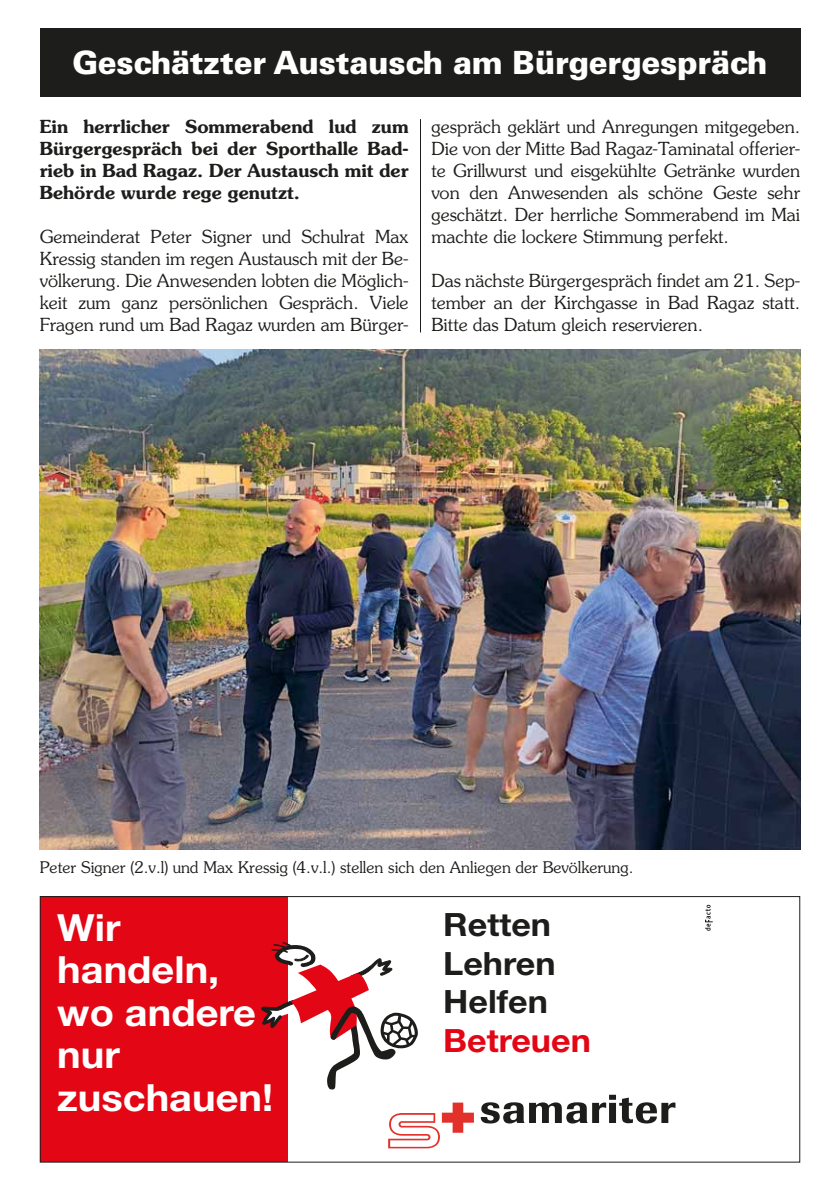
<style>
.page{position:relative;width:840px;height:1191px;background:#fff}
.page>*{position:absolute;margin:0;border:0;box-sizing:border-box;transform-origin:0 0}
.t1{font:700 37.4px/42.4px "Helvetica Neue";color:#fff;scale:1.06 1}
.t2{font:900 32px "Univers LT Std";letter-spacing:-.01em;color:#fff}
.t3{font:700 32px/38.6px "Helvetica Neue";color:#1d1d1b;scale:1.06 1}
.t4{font:700 32px "Helvetica Neue";color:#e30614;scale:1.06 1}
.t5{font:300 18px/22px "Souvenir Std";color:#1d1d1b;text-align:justify}
.t6{font:600 18px/22px "Souvenir Std";color:#1d1d1b;text-align:justify}
.t7{font:300 16px "Souvenir Std";color:#1d1d1b}
</style>
<div class="page">
<div style="left:40px;top:28px;width:759px;height:68px;background:#1d1d1b"></div>
<hr style="left:420px;top:119px;width:1px;height:213px;background:#1d1d1b">
<img style="left:40px;top:350px;width:759px;height:499px">
<svg style="left:480px;top:1094px;width:195px;height:29px"></svg>
<svg style="left:388px;top:1102px;width:85px;height:46px"></svg>
<div style="left:40px;top:896px;width:247px;height:266px;background:#e30614"></div>
<svg style="left:705px;top:904px;width:7px;height:26px"></svg>
<svg style="left:261px;top:942px;width:156px;height:147px"></svg>
<div style="left:40px;top:896px;width:759px;height:266px;border:1px solid #1d1d1b"></div>
<h2 class="t2" style="left:72px;top:47px;width:696px">Geschätzter Austausch am Bürgergespräch</h2>
<p class="t6" style="left:40px;top:117px;width:370px">Ein herrlicher Sommerabend lud zum Bürgergespräch bei der Sporthalle Bad&shy;rieb in Bad Ragaz. Der Austausch mit der Behörde wurde rege genutzt.</p>
<p class="t5" style="left:40px;top:227px;width:370px">Gemeinderat Peter Signer und Schulrat Max Kressig standen im regen Austausch mit der Be&shy;völkerung. Die Anwesenden lobten die Möglich&shy;keit zum ganz persönlichen Gespräch. Viele Fragen rund um Bad Ragaz wurden am Bürger-</p>
<p class="t5" style="left:431px;top:117px;width:370px">gespräch geklärt und Anregungen mitgegeben.<br>Die von der Mitte Bad Ragaz-Taminatal offerier&shy;te Grillwurst und eisgekühlte Getränke wurden von den Anwesenden als schöne Geste sehr geschätzt. Der herrliche Sommerabend im Mai machte die lockere Stimmung perfekt.</p>
<p class="t5" style="left:431px;top:271px;width:370px">Das nächste Bürgergespräch findet am 21. Sep&shy;tember an der Kirchgasse in Bad Ragaz statt.<br>Bitte das Datum gleich reservieren.</p>
<p class="t7" style="left:40px;top:859px;width:595px">Peter Signer (2.v.l) und Max Kressig (4.v.l.) stellen sich den Anliegen der Bevölkerung.</p>
<h1 class="t1" style="left:57px;top:906px;width:205px">Wir handeln, wo andere nur zuschauen!</h1>
<h2 class="t3" style="left:443px;top:906px;width:107px">Retten<br>Lehren<br>Helfen</h2>
<h2 class="t4" style="left:443px;top:1022px;width:141px">Betreuen</h2>
</div>
